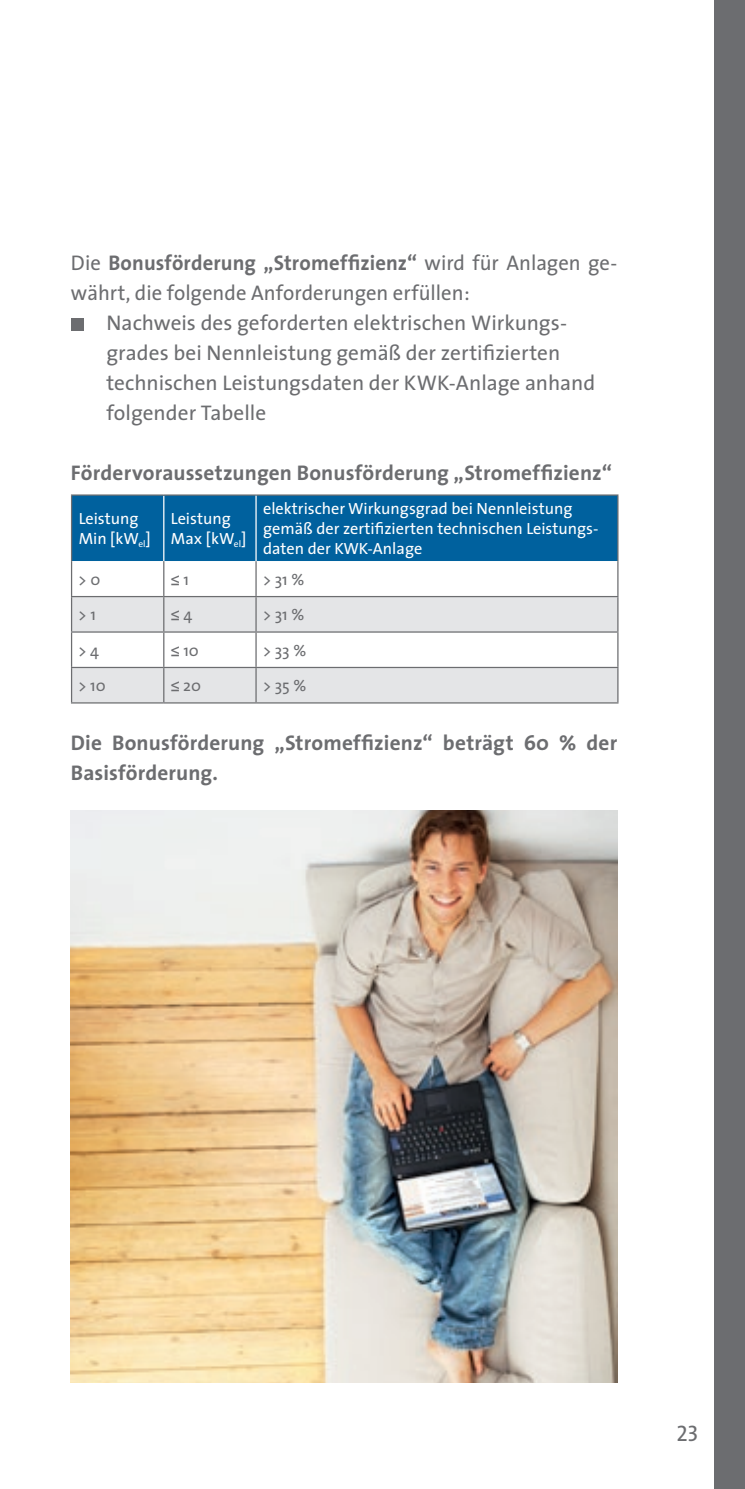
<style>
.page{position:relative;width:745px;height:1489px;background:#fff}
.page>*{position:absolute;margin:0;border:0;box-sizing:border-box;transform-origin:0 0}
.t1{font:22.5px "The Sans Caps";color:#6c6d70}
.t2{font:21.25px "The Sans";color:#6c6d70}
.t3{font:700 21.25px/30px "The Sans";letter-spacing:.005em;color:#6c6d70}
.t4{font:16.25px/20px "The Sans";color:#fff}
.t5{font:16.25px "The Sans";color:#6c6d70}
.t6{font:16.25px "Arial";color:#6c6d70}
.s1{font-weight:400}
.s2{font-family:"The Sans"}
.s3{font-family:"Arial"}
</style>
<div class="page">
<div style="left:713px;top:0;width:31px;height:1488px;background:#6c6d70"></div>
<img style="left:71px;top:810px;width:546px;height:572px">
<div style="left:71px;top:318px;width:12px;height:12px;background:#6c6d70"></div>
<div style="left:72px;top:495px;width:545px;height:66px;background:#00619e"></div>
<svg style="left:72px;top:597px;width:545px;height:105px;fill:#e4e5e7"></svg>
<hr style="left:163px;top:495px;width:1px;height:66px;background:#fff">
<hr style="left:163px;top:561px;width:1px;height:35px;background:#6c6d70">
<hr style="left:255px;top:561px;width:1px;height:35px;background:#6c6d70">
<hr style="left:71px;top:596px;width:93px;height:1px;background:#6c6d70">
<hr style="left:164px;top:596px;width:92px;height:1px;background:#6c6d70">
<hr style="left:163px;top:597px;width:1px;height:34px;background:#6c6d70">
<hr style="left:256px;top:596px;width:362px;height:1px;background:#6c6d70">
<hr style="left:255px;top:597px;width:1px;height:34px;background:#6c6d70">
<hr style="left:71px;top:631px;width:93px;height:1px;background:#6c6d70">
<hr style="left:164px;top:631px;width:92px;height:1px;background:#6c6d70">
<hr style="left:163px;top:632px;width:1px;height:34px;background:#6c6d70">
<hr style="left:256px;top:631px;width:362px;height:1px;background:#6c6d70">
<hr style="left:255px;top:632px;width:1px;height:34px;background:#6c6d70">
<hr style="left:71px;top:666px;width:93px;height:2px;background:#6c6d70">
<hr style="left:164px;top:666px;width:92px;height:2px;background:#6c6d70">
<hr style="left:163px;top:668px;width:1px;height:34px;background:#6c6d70">
<hr style="left:256px;top:666px;width:362px;height:2px;background:#6c6d70">
<hr style="left:255px;top:668px;width:1px;height:34px;background:#6c6d70">
<hr style="left:256px;top:494px;width:362px;height:1px;background:#6c6d70">
<hr style="left:617px;top:495px;width:1px;height:66px;background:#6c6d70">
<hr style="left:71px;top:494px;width:93px;height:1px;background:#6c6d70">
<hr style="left:71px;top:495px;width:1px;height:66px;background:#6c6d70">
<hr style="left:164px;top:494px;width:92px;height:1px;background:#6c6d70">
<hr style="left:255px;top:495px;width:1px;height:66px;background:#fff">
<hr style="left:71px;top:561px;width:1px;height:35px;background:#6c6d70">
<hr style="left:617px;top:561px;width:1px;height:35px;background:#6c6d70">
<hr style="left:71px;top:597px;width:1px;height:34px;background:#6c6d70">
<hr style="left:617px;top:597px;width:1px;height:34px;background:#6c6d70">
<hr style="left:71px;top:632px;width:1px;height:34px;background:#6c6d70">
<hr style="left:617px;top:632px;width:1px;height:34px;background:#6c6d70">
<hr style="left:71px;top:668px;width:1px;height:34px;background:#6c6d70">
<hr style="left:617px;top:668px;width:1px;height:34px;background:#6c6d70">
<hr style="left:71px;top:702px;width:93px;height:1px;background:#6c6d70">
<hr style="left:164px;top:702px;width:92px;height:1px;background:#6c6d70">
<hr style="left:256px;top:702px;width:362px;height:1px;background:#6c6d70">
<p class="t3" style="left:71px;top:247px;width:547px"><span class="s1">Die</span> Bonusförderung „Stromeffizienz“ <span class="s1">wird für Anlagen ge-</span></p>
<p class="t2" style="left:71px;top:275px;width:400px">währt, die folgende Anforderungen erfüllen:</p>
<p class="t2" style="left:106px;top:305px;width:460px">Nachweis des geforderten elektrischen Wirkungs-</p>
<p class="t2" style="left:106px;top:335px;width:455px">grades bei Nennleistung gemäß der zertifizierten</p>
<p class="t2" style="left:106px;top:365px;width:490px">technischen Leistungsdaten der KWK-Anlage anhand</p>
<p class="t2" style="left:106px;top:395px;width:161px">folgender Tabelle</p>
<p class="t3" style="left:71px;top:457px;width:542px">Fördervoraussetzungen Bonusförderung „Stromeffizienz“</p>
<p class="t4" style="left:79px;top:508px;width:74px">Leistung<br>Min [kW<sub>el</sub>]</p>
<p class="t4" style="left:171px;top:508px;width:77px">Leistung<br>Max [kW<sub>el</sub>]</p>
<p class="t4" style="left:263px;top:498px;width:337px">elektrischer Wirkungsgrad bei Nennleistung gemäß der zertifizierten technischen Leistungs&shy;daten der KWK-Anlage</p>
<p class="t5" style="left:79px;top:565px;width:23px">&gt; 0</p>
<p class="t6" style="left:171px;top:569px;width:19px">≤ <span class="s2">1</span></p>
<p class="t5" style="left:263px;top:565px;width:43px">&gt; 31 %</p>
<p class="t5" style="left:79px;top:601px;width:19px">&gt; 1</p>
<p class="t6" style="left:171px;top:605px;width:23px">≤ <span class="s2">4</span></p>
<p class="t5" style="left:263px;top:601px;width:43px">&gt; 31 %</p>
<p class="t5" style="left:79px;top:636px;width:22px">&gt; 4</p>
<p class="t5" style="left:171px;top:636px;width:29px"><span class="s3">≤</span> 10</p>
<p class="t5" style="left:263px;top:636px;width:45px">&gt; 33 %</p>
<p class="t5" style="left:79px;top:672px;width:29px">&gt; 10</p>
<p class="t5" style="left:171px;top:672px;width:32px"><span class="s3">≤</span> 20</p>
<p class="t5" style="left:263px;top:672px;width:45px">&gt; 35 %</p>
<p class="t3" style="left:71px;top:727px;width:547px">Die Bonusförderung „Stromeffizienz“ beträgt 60 % der<br>Basisförderung.</p>
<p class="t1" style="left:676px;top:1414px;width:24px">23</p>
</div>
